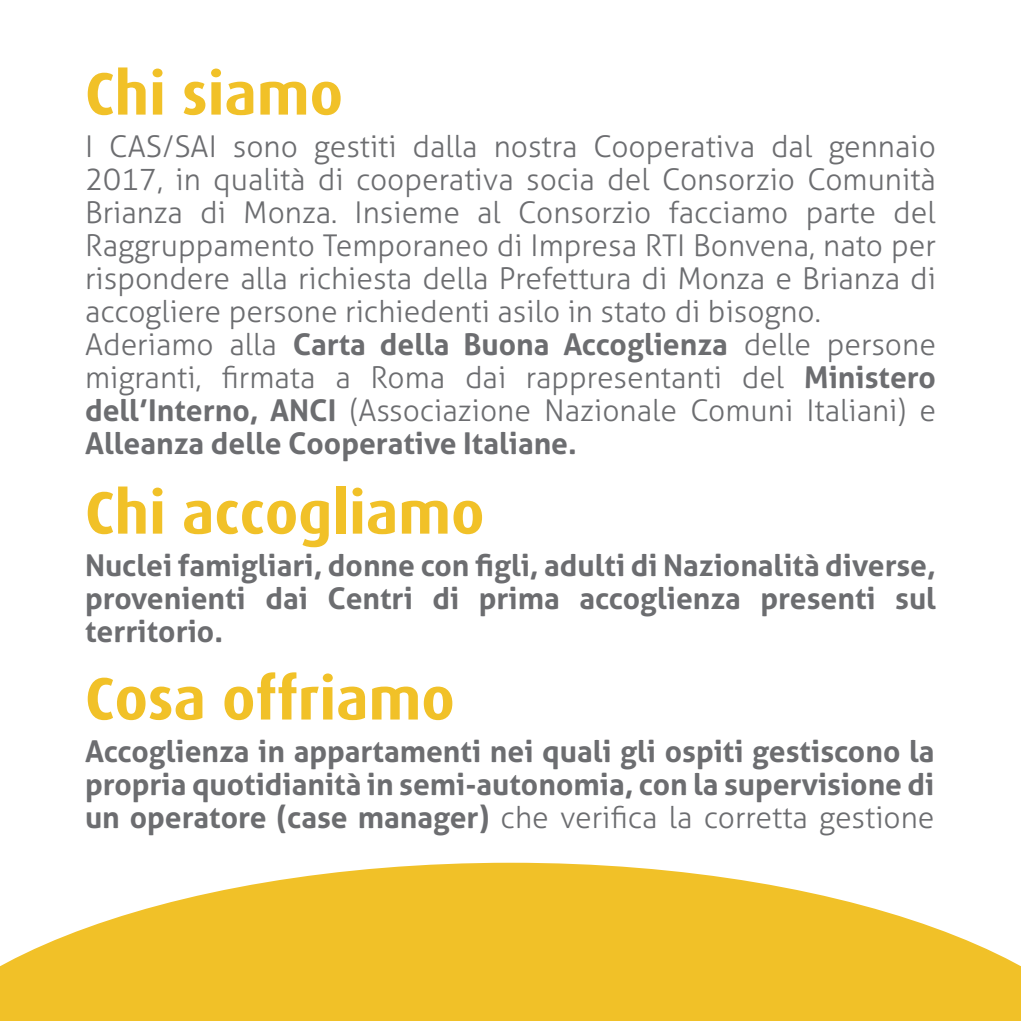
<style>
.page{position:relative;width:1021px;height:1021px;background:#fff}
.page>*{position:absolute;margin:0;border:0;box-sizing:border-box;transform-origin:0 0}
.t1{font:700 60px "Dax";color:#f1c128}
.t2{font:300 30px/33px "Aller";color:#6c6d70}
.t3{font:700 30px/33px "Aller";color:#6c6d70;text-align:justify}
.s1{font-weight:700}
.s2{font-weight:300}
</style>
<div class="page">
<svg style="left:0;top:862px;width:901px;height:158px;fill:#f1c128"></svg>
<svg style="left:901px;top:916px;width:119px;height:104px"></svg>
<h1 class="t1" style="left:85px;top:60px;width:259px">Chi siamo</h1>
<p class="t2" style="left:85px;top:130px;width:852px">I CAS/SAI sono gestiti dalla nostra Cooperativa dal gennaio 2017, in qualità di cooperativa socia del Consorzio Comunità Brianza di Monza. Insieme al Consorzio facciamo parte del Raggruppamento Temporaneo di Impresa RTI Bonvena, nato per rispondere alla richiesta della Prefettura di Monza e Brianza di accogliere persone richiedenti asilo in stato di bisogno.<br>Aderiamo alla <span class="s1">Carta della Buona Accoglienza</span> delle persone migranti, firmata a Roma dai rappresentanti del <span class="s1">Ministero dell’Interno, ANCI</span> (Associazione Nazionale Comuni Italiani) e <span class="s1">Alleanza delle Cooperative Italiane.</span></p>
<h1 class="t1" style="left:85px;top:479px;width:401px">Chi accogliamo</h1>
<p class="t3" style="left:85px;top:548px;width:852px">Nuclei famigliari, donne con figli, adulti di Nazionalità diverse, provenienti dai Centri di prima accoglienza presenti sul territorio.</p>
<h1 class="t1" style="left:85px;top:665px;width:371px">Cosa offriamo</h1>
<p class="t3" style="left:85px;top:734px;width:851px">Accoglienza in appartamenti nei quali gli ospiti gestiscono la propria quotidianità in semi-autonomia, con la supervisione di un operatore (case manager) <span class="s2">che verifica la corretta gestione</span></p>
</div>
